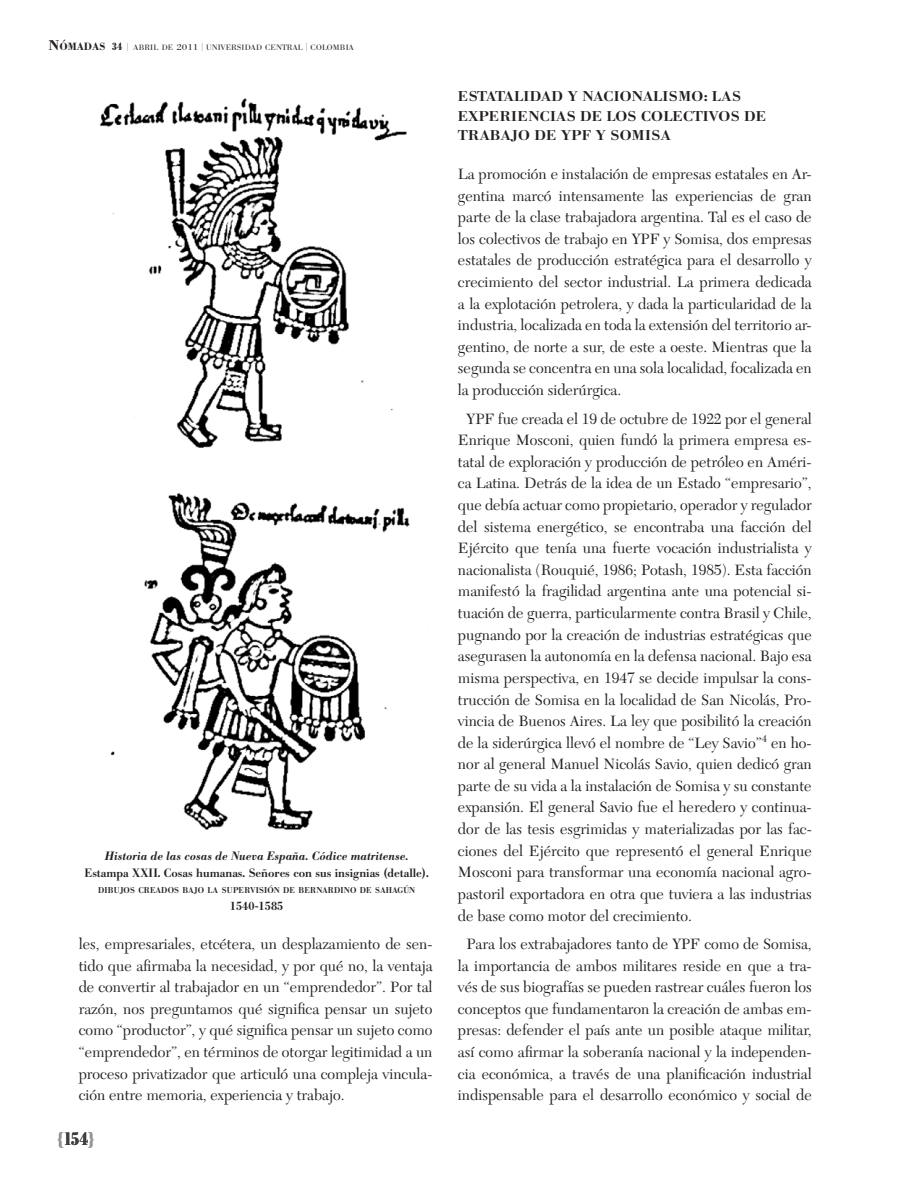
<style>
.page{position:relative;width:915px;height:1191px;background:#fff}
.page>*{position:absolute;margin:0;border:0;box-sizing:border-box;transform-origin:0 0}
.t1{font:700 condensed 18px "Bodoni BE";color:#3e3e3f}
.t2{font:15.6px/21.6px "New Caledonia";color:#231f20;text-align:justify}
.t3{font:500 14.1px/19.5px "Bodoni BE";letter-spacing:.02em;color:#231f20;scale:1.09 1}
.t4{font:500 12px "Bodoni BE";color:#231f20}
.t5{font:italic 500 12px "Bodoni BE";color:#231f20}
.t6{font:500 12px "Bodoni BE";color:#231f20}
.t7{font:500 8.4px "Bodoni BE";letter-spacing:.02em;color:#231f20}
.t8{font:300 7.8px "Bodoni BE";letter-spacing:.02em;color:#231f20;scale:1.09 1}
.s1{font-family:"Bodoni";font-weight:700;font-size:14.7px}
.s2{font-family:"Bodoni";font-weight:700;font-size:10.95px}
.s3{font-weight:700;font-stretch:condensed;font-size:10.5px}
.s4{font-size:8.25px}
.s5{font-size:8.55px}
.s6{color:#939598}
</style>
<div class="page">
<img style="left:100px;top:98px;width:310px;height:732px">
<p class="t8" style="left:48px;top:43px;width:282px"><span class="s1">N</span><span class="s2">ÓMADAS</span> <span class="s3">34</span> <span class="s4">|</span> ABRIL DE <span class="s5">2011</span> <span class="s4">|</span> UNIVERSIDAD CENTRAL <span class="s4">|</span> COLOMBIA</p>
<p class="t5" style="left:105px;top:849px;width:305px">Historia de las cosas de Nueva España. Códice matritense.</p>
<p class="t4" style="left:84px;top:865px;width:345px">ESTAMPA XXII. COSAS HUMANAS. SEÑORES CON SUS INSIGNIAS (DETALLE).</p>
<p class="t7" style="left:98px;top:885px;width:318px">DIBUJOS CREADOS BAJO LA SUPERVISIÓN DE BERNARDINO DE SAHAGÚN</p>
<p class="t6" style="left:230px;top:898px;width:55px">1540-1585</p>
<p class="t2" style="left:79px;top:933px;width:355px">les, empresariales, etcétera, un desplazamiento de sen&shy;tido que afirmaba la necesidad, y por qué no, la ventaja de convertir al trabajador en un “emprendedor”. Por tal razón, nos preguntamos qué significa pensar un sujeto como “productor”, y qué significa pensar un sujeto como “emprendedor”, en términos de otorgar legitimidad a un proceso privatizador que articuló una compleja vincula&shy;ción entre memoria, experiencia y trabajo.</p>
<p class="t1" style="left:57px;top:1128px;width:39px"><span class="s6">{</span>154<span class="s6">}</span></p>
<p class="t3" style="left:458px;top:87px;width:284px">ESTATALIDAD Y NACIONALISMO: LAS<br>EXPERIENCIAS DE LOS COLECTIVOS DE<br>TRABAJ O DE YPF Y SOMI SA</p>
<p class="t2" style="left:458px;top:163px;width:355px">La promoción e instalación de empresas estatales en Ar&shy;gentina marcó intensamente las experiencias de gran parte de la clase trabajadora argentina. Tal es el caso de los colectivos de trabajo en YPF y Somisa, dos empresas estatales de producción estratégica para el desarrollo y crecimiento del sector industrial. La primera dedicada a la explotación petrolera, y dada la particularidad de la industria, localizada en toda la extensión del territorio ar&shy;gentino, de norte a sur, de este a oeste. Mientras que la segunda se concentra en una sola localidad, focalizada en la producción siderúrgica.</p>
<p class="t2" style="left:458px;top:408px;width:355px;text-indent:9px">YPF fue creada el 19 de octubre de 1922 por el general Enrique Mosconi, quien fundó la primera empresa es&shy;tatal de exploración y producción de petróleo en Améri&shy;ca Latina. Detrás de la idea de un Estado “empresario”, que debía actuar como propietario, operador y regulador del sistema energético, se encontraba una facción del Ejército que tenía una fuerte vocación industrialista y nacionalista (Rouquié, 1986; Potash, 1985). Esta facción manifestó la fragilidad argentina ante una potencial si&shy;tuación de guerra, particularmente contra Brasil y Chile, pugnando por la creación de industrias estratégicas que asegurasen la autonomía en la defensa nacional. Bajo esa misma perspectiva, en 1947 se decide impulsar la cons&shy;trucción de Somisa en la localidad de San Nicolás, Pro&shy;vincia de Buenos Aires. La ley que posibilitó la creación de la siderúrgica llevó el nombre de “Ley Savio”<sup>4</sup> en ho&shy;nor al general Manuel Nicolás Savio, quien dedicó gran parte de su vida a la instalación de Somisa y su constante expansión. El general Savio fue el heredero y continua&shy;dor de las tesis esgrimidas y materializadas por las fac&shy;ciones del Ejército que representó el general Enrique Mosconi para transformar una economía nacional agro&shy;pastoril exportadora en otra que tuviera a las industrias de base como motor del crecimiento.</p>
<p class="t2" style="left:458px;top:933px;width:355px;text-align:center">Para los extrabajadores tanto de YPF como de Somisa, la importancia de ambos militares reside en que a tra&shy;vés de sus biografías se pueden rastrear cuáles fueron los conceptos que fundamentaron la creación de ambas em&shy;presas: defender el país ante un posible ataque militar, así como afirmar la soberanía nacional y la independen&shy;cia económica, a través de una planificación industrial indispensable para el desarrollo económico y social de</p>
</div>
